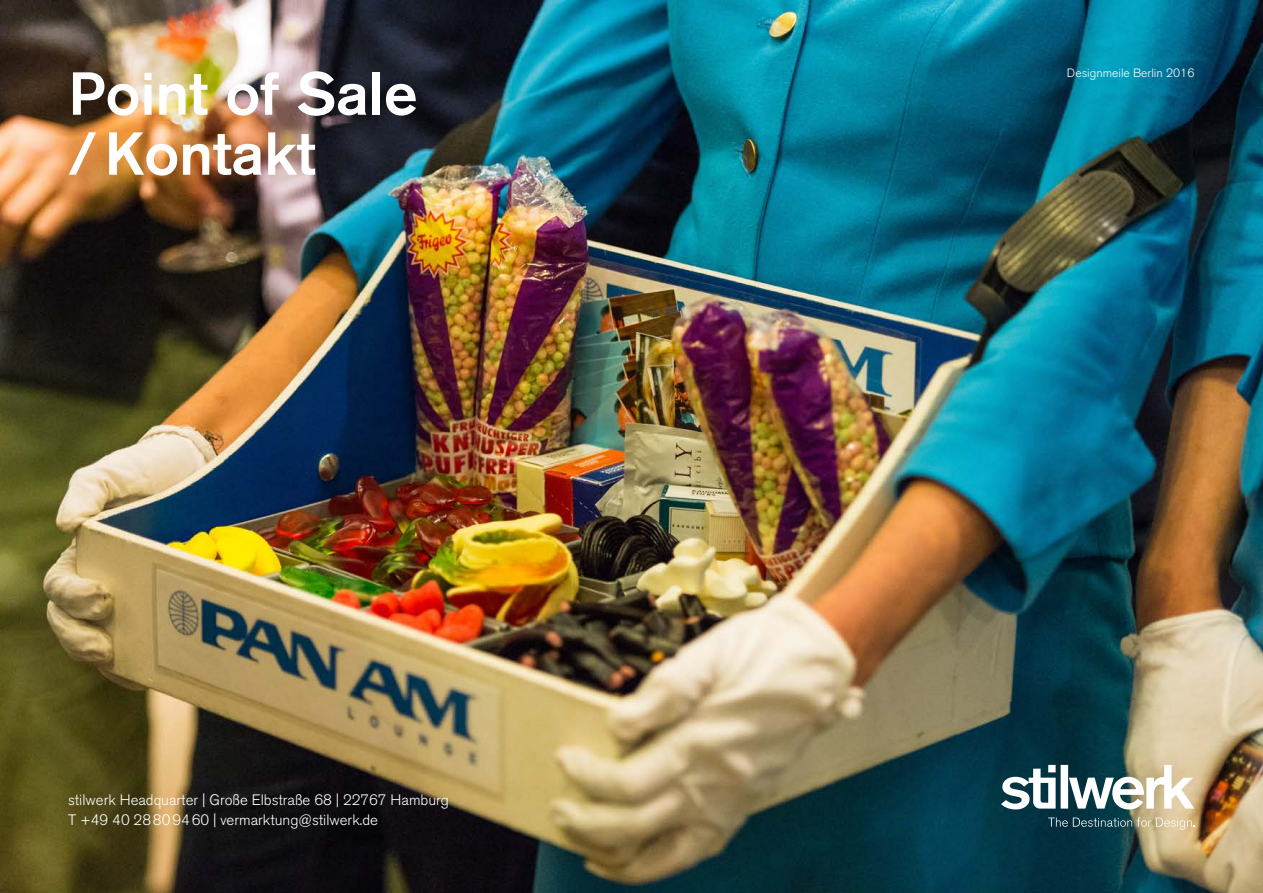
<style>
.page{position:relative;width:1263px;height:893px;background:#fff}
.page>*{position:absolute;margin:0;border:0;box-sizing:border-box;transform-origin:0 0}
.t1{font:500 60px "Akzidenz Grotesk BQ";color:#fff}
.t2{font:300 15px "Akzidenz Grotesk BQ";color:#fff}
.Bildtext{font:300 12px "Akzidenz Grotesk BQ";letter-spacing:.005em;color:#fff}
</style>
<div class="page">
<img style="left:0;top:0;width:1263px;height:893px">
<svg style="left:1001px;top:765px;width:193px;height:44px"></svg>
<svg style="left:1048px;top:817px;width:146px;height:13px"></svg>
<p class="t1" style="left:68px;top:57px;width:351px">Point of Sale</p>
<p class="t1" style="left:68px;top:117px;width:249px">/Kontakt</p>
<p class="t2" style="left:68px;top:792px;width:382px">stilwerk Headquarter | Große Elbstraße 68 | 22767 Hamburg</p>
<p class="t2" style="left:68px;top:811px;width:311px">T +49 40 28809460 | vermarktung@stilwerk.de</p>
<p class="Bildtext" style="left:1067px;top:66px;width:129px">Designmeile Berlin 2016</p>
</div>
